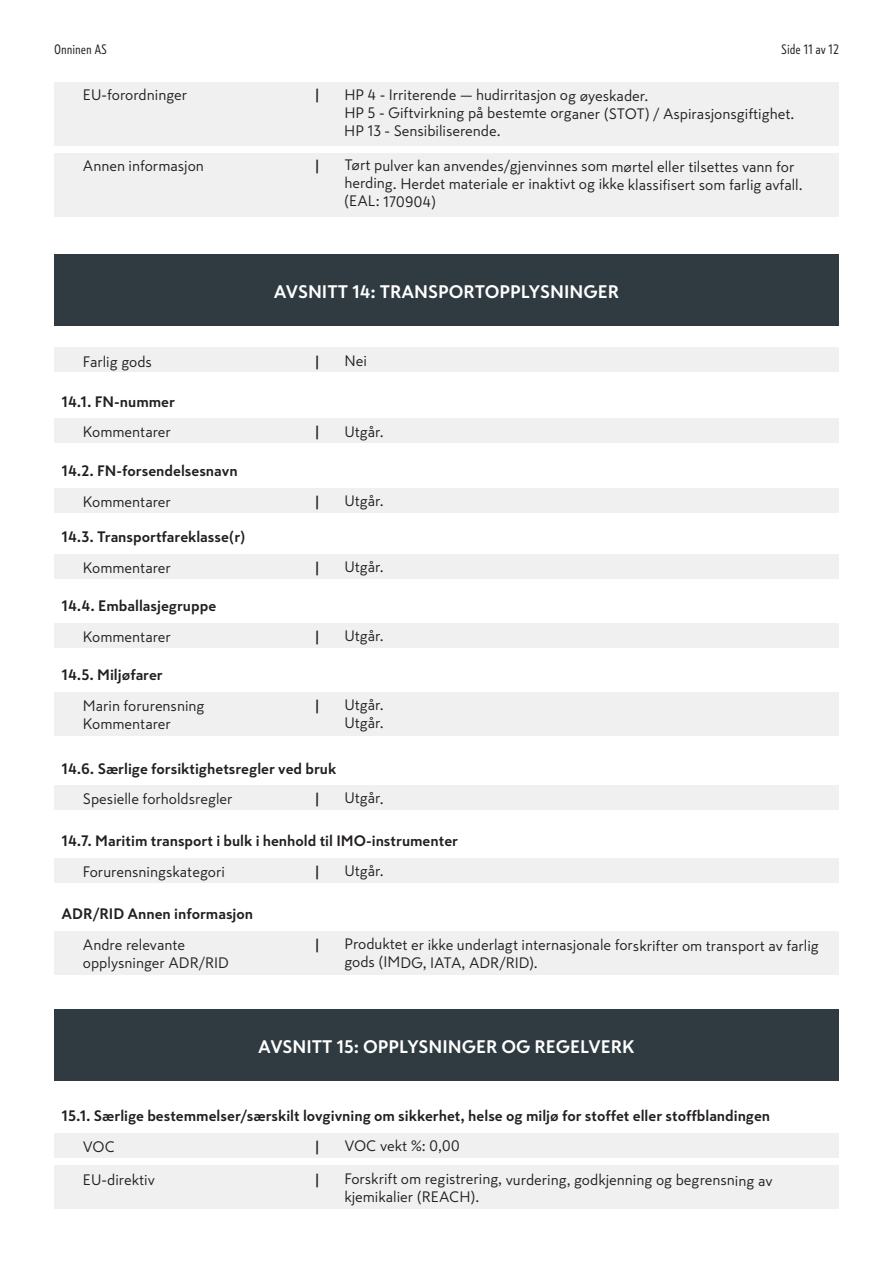
<style>
.page{position:relative;width:893px;height:1263px;background:#fff}
.page>*{position:absolute;margin:0;border:0;box-sizing:border-box;transform-origin:0 0}
.t1{font:700 18px "Skatta Sans";color:#fff}
.t2{font:15px/18px "Skatta Sans";letter-spacing:-.005em;color:#231f20}
.t3{font:700 15px "Skatta Sans";color:#231f20}
.t4{font:13.5px "Skatta Sans Condensed";color:#231f20}
</style>
<div class="page">
<div style="left:54px;top:1133px;width:785px;height:24px;background:#f0f0f0"></div>
<div style="left:54px;top:1166px;width:785px;height:43px;background:#f0f0f0"></div>
<div style="left:54px;top:1009px;width:785px;height:72px;background:#2f3b41"></div>
<div style="left:54px;top:785px;width:785px;height:25px;background:#f0f0f0"></div>
<div style="left:54px;top:858px;width:785px;height:25px;background:#f0f0f0"></div>
<div style="left:54px;top:488px;width:785px;height:24px;background:#f0f0f0"></div>
<div style="left:54px;top:554px;width:785px;height:24px;background:#f0f0f0"></div>
<div style="left:54px;top:623px;width:785px;height:24px;background:#f0f0f0"></div>
<div style="left:54px;top:692px;width:785px;height:43px;background:#f0f0f0"></div>
<div style="left:54px;top:931px;width:785px;height:44px;background:#f0f0f0"></div>
<div style="left:54px;top:348px;width:785px;height:24px;background:#f0f0f0"></div>
<div style="left:54px;top:418px;width:785px;height:25px;background:#f0f0f0"></div>
<div style="left:54px;top:254px;width:785px;height:72px;background:#2f3b41"></div>
<div style="left:54px;top:153px;width:785px;height:63px;background:#f0f0f0"></div>
<div style="left:54px;top:82px;width:785px;height:64px;background:#f0f0f0"></div>
<p class="t4" style="left:54px;top:40px;width:55px">Onninen AS</p>
<p class="t4" style="left:781px;top:40px;width:59px">Side 11 av 12</p>
<p class="t2" style="left:83px;top:86px;width:106px">EU-forordninger</p>
<p class="t2" style="left:83px;top:157px;width:122px">Annen informasjon</p>
<p class="t3" style="left:315px;top:84px;width:6px">|</p>
<p class="t3" style="left:315px;top:155px;width:6px">|</p>
<p class="t2" style="left:344px;top:86px;width:452px">HP 4 - Irriterende — hudirritasjon og øyeskader.<br>HP 5 - Giftvirkning på bestemte organer (STOT) / Aspirasjonsgiftighet.<br>HP 13 - Sensibiliserende.</p>
<p class="t2" style="left:344px;top:157px;width:460px;line-height:17.5px">Tørt pulver kan anvendes/gjenvinnes som mørtel eller tilsettes vann for herding. Herdet materiale er inaktivt og ikke klassifisert som farlig avfall. (EAL: 170904)</p>
<p class="t1" style="left:274px;top:278px;width:347px">AVSNITT 14: TRANSPORTOPPLYSNINGER</p>
<p class="t2" style="left:83px;top:352px;width:71px">Farlig gods</p>
<p class="t3" style="left:315px;top:350px;width:6px">|</p>
<p class="t2" style="left:344px;top:351px;width:24px">Nei</p>
<p class="t3" style="left:62px;top:391px;width:115px">14.1. FN-nummer</p>
<p class="t2" style="left:83px;top:423px;width:90px">Kommentarer</p>
<p class="t3" style="left:315px;top:421px;width:6px">|</p>
<p class="t2" style="left:344px;top:422px;width:41px">Utgår.</p>
<p class="t3" style="left:62px;top:460px;width:177px">14.2. FN-forsendelsesnavn</p>
<p class="t2" style="left:83px;top:492px;width:90px">Kommentarer</p>
<p class="t3" style="left:62px;top:526px;width:186px">14.3. Transportfareklasse(r)</p>
<p class="t2" style="left:83px;top:558px;width:90px">Kommentarer</p>
<p class="t3" style="left:62px;top:595px;width:156px">14.4. Emballasjegruppe</p>
<p class="t2" style="left:83px;top:627px;width:90px">Kommentarer</p>
<p class="t3" style="left:62px;top:664px;width:103px">14.5. Miljøfarer</p>
<p class="t2" style="left:83px;top:696px;width:123px">Marin forurensning<br>Kommentarer</p>
<p class="t3" style="left:315px;top:491px;width:6px">|</p>
<p class="t2" style="left:344px;top:492px;width:41px">Utgår.</p>
<p class="t3" style="left:315px;top:557px;width:6px">|</p>
<p class="t2" style="left:344px;top:558px;width:41px">Utgår.</p>
<p class="t3" style="left:315px;top:626px;width:6px">|</p>
<p class="t2" style="left:344px;top:627px;width:41px">Utgår.</p>
<p class="t3" style="left:315px;top:695px;width:6px">|</p>
<p class="t2" style="left:344px;top:695px;width:41px">Utgår.<br>Utgår.</p>
<p class="t3" style="left:62px;top:757px;width:276px">14.6. Særlige forsiktighetsregler ved bruk</p>
<p class="t2" style="left:83px;top:789px;width:151px">Spesielle forholdsregler</p>
<p class="t3" style="left:315px;top:788px;width:6px">|</p>
<p class="t2" style="left:344px;top:789px;width:41px">Utgår.</p>
<p class="t3" style="left:62px;top:830px;width:398px">14.7. Maritim transport i bulk i henhold til IMO-instrumenter</p>
<p class="t2" style="left:83px;top:862px;width:143px">Forurensningskategori</p>
<p class="t3" style="left:62px;top:903px;width:193px">ADR/RID Annen informasjon</p>
<p class="t3" style="left:315px;top:861px;width:6px">|</p>
<p class="t2" style="left:344px;top:862px;width:41px">Utgår.</p>
<p class="t2" style="left:83px;top:935px;width:148px">Andre relevante opplysninger ADR/RID</p>
<p class="t2" style="left:344px;top:936px;width:476px;line-height:17.4px">Produktet er ikke underlagt internasjonale forskrifter om transport av farlig gods (IMDG, IATA, ADR/RID).</p>
<p class="t3" style="left:315px;top:934px;width:6px">|</p>
<p class="t1" style="left:258px;top:1033px;width:378px">AVSNITT 15: OPPLYSNINGER OG REGELVERK</p>
<p class="t3" style="left:62px;top:1105px;width:710px">15.1. Særlige bestemmelser/særskilt lovgivning om sikkerhet, helse og miljø for stoffet eller stoffblandingen</p>
<p class="t2" style="left:83px;top:1137px;width:34px">VOC</p>
<p class="t3" style="left:315px;top:1135px;width:6px">|</p>
<p class="t2" style="left:344px;top:1136px;width:117px">VOC vekt %: 0,00</p>
<p class="t2" style="left:83px;top:1170px;width:74px">EU-direktiv</p>
<p class="t2" style="left:344px;top:1170px;width:430px;line-height:17.4px">Forskrift om registrering, vurdering, godkjenning og begrensning av kjemikalier (REACH).</p>
<p class="t3" style="left:315px;top:1168px;width:6px">|</p>
</div>
